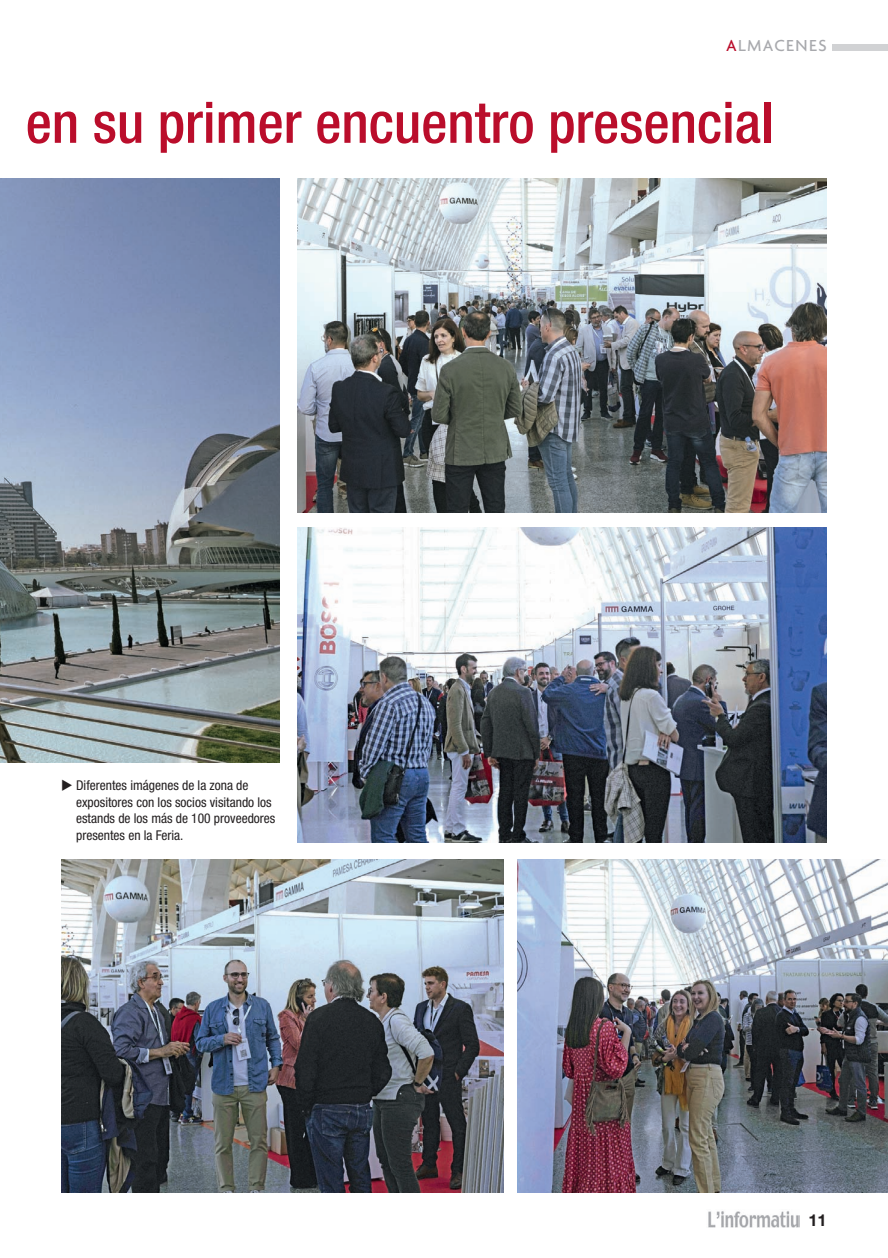
<style>
.page{position:relative;width:888px;height:1258px;background:#fff}
.page>*{position:absolute;margin:0;border:0;box-sizing:border-box;transform-origin:0 0}
.t1{font:500 condensed 56.7px "Helvetica Neue";color:#ba0d2b}
.t2{font:500 17.25px "Agenda";letter-spacing:.08em;color:#a8a9ad}
.t3{font:700 16.5px "Helvetica Neue";color:#231f20}
._03_FOTO_TOPO_DERECH{font:condensed 13.5px/16.5px "Helvetica Neue";color:#231f20}
.s1{color:#ba0d2b}
</style>
<div class="page">
<img style="left:708px;top:1211px;width:92px;height:16px">
<div style="left:832px;top:44px;width:56px;height:7px;background:#d1d2d4"></div>
<img style="left:0;top:179px;width:280px;height:583px">
<img style="left:297px;top:179px;width:529px;height:334px">
<img style="left:297px;top:528px;width:529px;height:314px">
<img style="left:518px;top:859px;width:370px;height:333px">
<img style="left:61px;top:859px;width:443px;height:333px">
<p class="t2" style="left:726px;top:35px;width:102px"><span class="s1">A</span>LMACENES</p>
<h1 class="t1" style="left:26px;top:89px;width:749px">en su primer encuentro presencial</h1>
<p class="_03_FOTO_TOPO_DERECH" style="left:76px;top:777px;width:201px;text-indent:-15px">◆ Diferentes imágenes de la zona de expositores con los socios visitando los estands de los más de 100 proveedores presentes en la Feria.</p>
<p class="t3" style="left:808px;top:1209px;width:20px">11</p>
</div>
